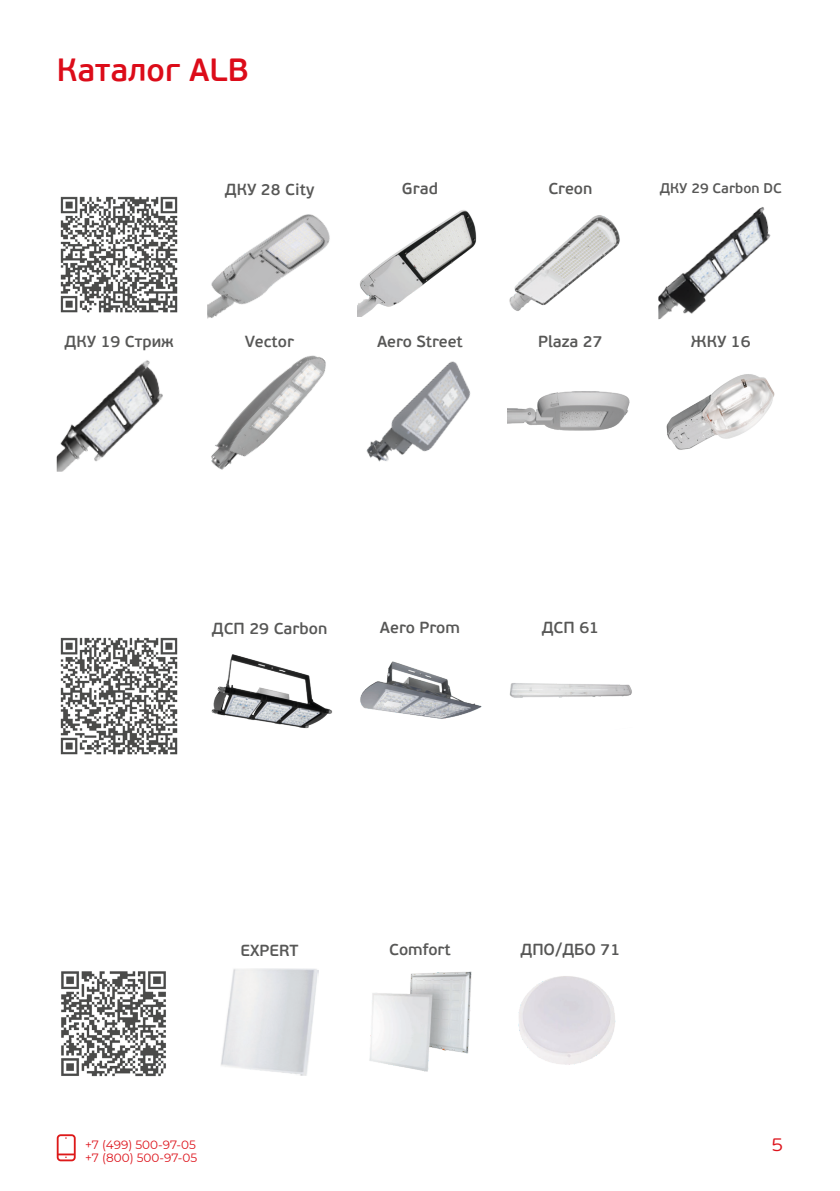
<style>
.page{position:relative;width:840px;height:1191px;background:#fff}
.page>*{position:absolute;margin:0;border:0;box-sizing:border-box;transform-origin:0 0}
.t1{font:600 32px "PF Beau Sans Pro";color:#dc0c19}
.t2{font:300 20px "PF Beau Sans Pro";color:#dd141c}
.Oglavlenie_seria{font:600 16px "PF Beau Sans Pro";color:#575756}
.Oglavlenie_seria-2{font:600 14px "PF Beau Sans Pro";color:#575756}
.t3{font:12px "Montserrat";color:#dd141c}
</style>
<div class="page">
<svg style="left:57px;top:1134px;width:19px;height:27px"></svg>
<img style="left:207px;top:214px;width:123px;height:105px">
<img style="left:211px;top:654px;width:121px;height:75px">
<img style="left:221px;top:968px;width:98px;height:108px">
<img style="left:658px;top:207px;width:113px;height:112px">
<img style="left:509px;top:215px;width:111px;height:96px">
<img style="left:509px;top:683px;width:123px;height:15px">
<img style="left:518px;top:976px;width:98px;height:89px">
<img style="left:57px;top:360px;width:106px;height:112px">
<img style="left:211px;top:355px;width:115px;height:115px">
<img style="left:666px;top:374px;width:109px;height:76px">
<img style="left:507px;top:391px;width:123px;height:40px">
<img style="left:366px;top:361px;width:105px;height:101px">
<img style="left:357px;top:210px;width:120px;height:107px">
<img style="left:360px;top:661px;width:122px;height:58px">
<img style="left:369px;top:971px;width:103px;height:101px">
<img style="left:60px;top:196px;width:118px;height:117px">
<img style="left:60px;top:637px;width:118px;height:118px">
<img style="left:61px;top:971px;width:105px;height:106px">
<p class="t1" style="left:57px;top:51px;width:194px">Каталог ALB</p>
<p class="Oglavlenie_seria" style="left:225px;top:179px;width:91px">ДКУ 28 City</p>
<p class="Oglavlenie_seria" style="left:402px;top:179px;width:37px">Grad</p>
<p class="Oglavlenie_seria" style="left:548px;top:179px;width:46px">Creon</p>
<p class="Oglavlenie_seria-2" style="left:659px;top:179px;width:124px">ДКУ 29 Сarbon DC</p>
<p class="Oglavlenie_seria" style="left:64px;top:332px;width:111px">ДКУ 19 Стриж</p>
<p class="Oglavlenie_seria" style="left:245px;top:332px;width:51px">Vector</p>
<p class="Oglavlenie_seria" style="left:377px;top:332px;width:87px">Aero Street</p>
<p class="Oglavlenie_seria" style="left:537px;top:332px;width:66px">Plaza 27</p>
<p class="Oglavlenie_seria" style="left:690px;top:332px;width:61px">ЖКУ 16</p>
<p class="Oglavlenie_seria" style="left:212px;top:619px;width:117px">ДСП 29 Carbon</p>
<p class="Oglavlenie_seria" style="left:380px;top:618px;width:81px">Aero Prom</p>
<p class="Oglavlenie_seria" style="left:541px;top:618px;width:59px">ДСП 61</p>
<p class="Oglavlenie_seria" style="left:240px;top:940px;width:59px">EXPERT</p>
<p class="Oglavlenie_seria" style="left:389px;top:940px;width:63px">Comfort</p>
<p class="Oglavlenie_seria" style="left:520px;top:940px;width:101px">ДПО/ДБО 71</p>
<p class="t3" style="left:85px;top:1137px;width:112px">+7 (499) 500-97-05</p>
<p class="t2" style="left:771px;top:1131px;width:13px">5</p>
<p class="t3" style="left:85px;top:1150px;width:114px">+7 (800) 500-97-05</p>
</div>
